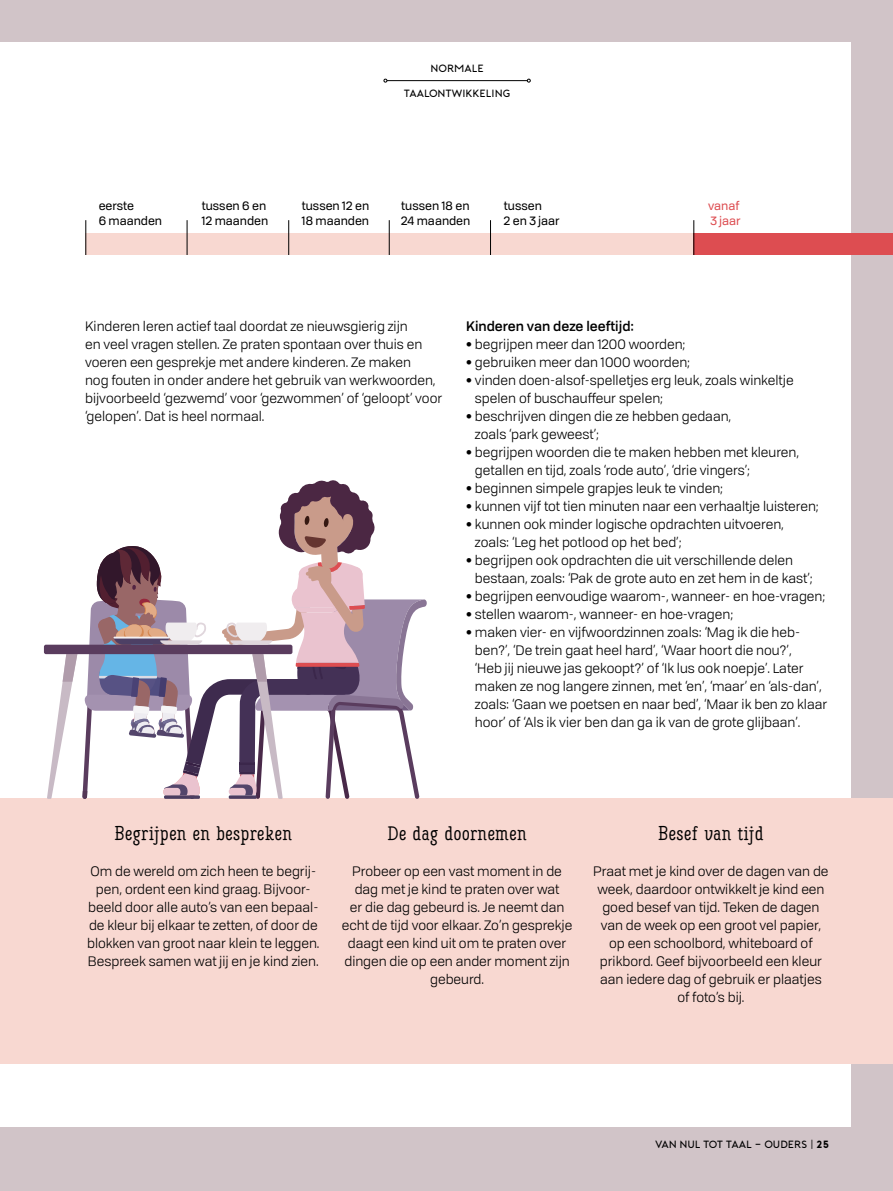
<style>
.page{position:relative;width:893px;height:1191px;background:#d1c4c8}
.page>*{position:absolute;margin:0;border:0;box-sizing:border-box;transform-origin:0 0}
.t1{font:19.5px "Tropen Deco";color:#000}
.t2{font:13.5px/18px "Tofino";color:#000}
.t3{font:500 13.5px "Tofino";color:#000}
.t4{font:12px/14.4px "Tofino";color:#000}
.t5{font:12px/14.4px "Tofino";color:#dd4d51}
.t6{font:300 10.5px "Porter";color:#000}
.s1{font-family:"Porter";font-weight:700}
.s2{font-weight:700}
</style>
<div class="page">
<div style="left:0;top:43px;width:850px;height:1084px;background:#fff"></div>
<div style="left:0;top:798px;width:893px;height:265px;background:#f8d8d1"></div>
<hr style="left:387px;top:80px;width:140px;height:1px;background:#000">
<div style="left:86px;top:234px;width:101px;height:21px;background:#f8d8d1"></div>
<div style="left:187px;top:234px;width:101px;height:21px;background:#f8d8d1"></div>
<div style="left:288px;top:234px;width:102px;height:21px;background:#f8d8d1"></div>
<div style="left:390px;top:234px;width:101px;height:21px;background:#f8d8d1"></div>
<div style="left:491px;top:234px;width:202px;height:21px;background:#f8d8d1"></div>
<div style="left:693px;top:234px;width:200px;height:21px;background:#dd4d51"></div>
<hr style="left:85px;top:220px;width:1px;height:35px;background:#000">
<hr style="left:187px;top:220px;width:1px;height:35px;background:#000">
<hr style="left:288px;top:220px;width:1px;height:35px;background:#000">
<hr style="left:389px;top:220px;width:1px;height:35px;background:#000">
<hr style="left:490px;top:220px;width:1px;height:35px;background:#000">
<hr style="left:693px;top:220px;width:1px;height:35px;background:#000">
<svg style="left:47px;top:480px;width:380px;height:319px"></svg>
<p class="t6" style="left:431px;top:62px;width:55px">NORMALE</p>
<p class="t6" style="left:404px;top:87px;width:108px">TAALONTWIKKELING</p>
<p class="t4" style="left:99px;top:198px;width:65px">eerste<br>6 maanden</p>
<p class="t4" style="left:202px;top:198px;width:68px">tussen 6 en<br>12 maanden</p>
<p class="t4" style="left:302px;top:198px;width:69px">tussen 12 en<br>18 maanden</p>
<p class="t4" style="left:401px;top:198px;width:71px">tussen 18 en<br>24 maanden</p>
<p class="t4" style="left:504px;top:198px;width:57px">tussen<br>2 en 3 jaar</p>
<p class="t5" style="left:708px;top:198px;width:34px">vanaf<br>3 jaar</p>
<p class="t2" style="left:85px;top:316px;width:359px">Kinderen leren actief taal doordat ze nieuwsgierig zijn<br>en veel vragen stellen. Ze praten spontaan over thuis en voeren een gesprekje met andere kinderen. Ze maken<br>nog fouten in onder andere het gebruik van werkwoorden, bijvoorbeeld ‘gezwemd’ voor ‘gezwommen’ of ‘geloopt’ voor ‘gelopen’. Dat is heel normaal.</p>
<p class="t3" style="left:466px;top:315px;width:169px">Kinderen van deze leeftijd:</p>
<p class="t2" style="left:466px;top:334px;width:221px"><span class="s1">•</span> begrijpen meer dan 1200 woorden;</p>
<p class="t2" style="left:466px;top:352px;width:226px"><span class="s1">•</span> gebruiken meer dan 1000 woorden;</p>
<p class="t2" style="left:475px;top:370px;width:320px;text-indent:-9px"><span class="s1">•</span> vinden doen-alsof-spelletjes erg leuk, zoals winkeltje spelen of buschauffeur spelen;</p>
<p class="t2" style="left:475px;top:406px;width:258px;text-indent:-9px"><span class="s1">•</span> beschrijven dingen die ze hebben gedaan, zoals ‘park geweest’;</p>
<p class="t2" style="left:475px;top:442px;width:326px;text-indent:-9px"><span class="s1">•</span> begrijpen woorden die te maken hebben met kleuren, getallen en tijd, zoals ‘rode auto’, ‘drie vingers’;</p>
<p class="t2" style="left:466px;top:478px;width:259px"><span class="s1">•</span> beginnen simpele grapjes leuk te vinden;</p>
<p class="t2" style="left:466px;top:496px;width:354px"><span class="s1">•</span> kunnen vijf tot tien minuten naar een verhaaltje luisteren;</p>
<p class="t2" style="left:475px;top:514px;width:310px;text-indent:-9px"><span class="s1">•</span> kunnen ook minder logische opdrachten uitvoeren, zoals: ‘Leg het potlood op het bed’;</p>
<p class="t2" style="left:475px;top:550px;width:340px;text-indent:-9px"><span class="s1">•</span> begrijpen ook opdrachten die uit verschillende delen bestaan, zoals: ‘Pak de grote auto en zet hem in de kast’;</p>
<p class="t2" style="left:466px;top:586px;width:361px"><span class="s1">•</span> begrijpen eenvoudige waarom-, wanneer- en hoe-vragen;</p>
<p class="t2" style="left:466px;top:604px;width:269px"><span class="s1">•</span> stellen waarom-, wanneer- en hoe-vragen;</p>
<p class="t2" style="left:475px;top:622px;width:354px;text-indent:-9px"><span class="s1">•</span> maken vier- en vijfwoordzinnen zoals: ‘Mag ik die heb&shy;ben?’, ‘De trein gaat heel hard’, ‘Waar hoort die nou?’,<br>‘Heb jij nieuwe jas gekoopt?’ of ‘Ik lus ook noepje’. Later maken ze nog langere zinnen, met ‘en’, ‘maar’ en ‘als-dan’, zoals: ‘Gaan we poetsen en naar bed’, ‘Maar ik ben zo klaar hoor’ of ‘Als ik vier ben dan ga ik van de grote glijbaan’.</p>
<h1 class="t1" style="left:114px;top:822px;width:179px">Begrijpen en bespreken</h1>
<p class="t2" style="left:87px;top:861px;width:234px;text-align:center">Om de wereld om zich heen te begrij&shy;pen, ordent een kind graag. Bijvoor&shy;beeld door alle auto’s van een bepaal&shy;de kleur bij elkaar te zetten, of door de blokken van groot naar klein te leggen.<br>Bespreek samen wat jij en je kind zien.</p>
<h1 class="t1" style="left:387px;top:822px;width:141px">De dag doornemen</h1>
<p class="t2" style="left:342px;top:861px;width:232px;text-align:center">Probeer op een vast moment in de dag met je kind te praten over wat<br>er die dag gebeurd is. Je neemt dan echt de tijd voor elkaar. Zo’n gesprekje daagt een kind uit om te praten over dingen die op een ander moment zijn gebeurd.</p>
<h1 class="t1" style="left:658px;top:822px;width:107px">Besef van tijd</h1>
<p class="t2" style="left:593px;top:861px;width:237px;text-align:center">Praat met je kind over de dagen van de week, daardoor ontwikkelt je kind een goed besef van tijd. Teken de dagen van de week op een groot vel papier, op een schoolbord, whiteboard of prikbord. Geef bijvoorbeeld een kleur aan iedere dag of gebruik er plaatjes of foto’s bij.</p>
<p class="t6" style="left:655px;top:1138px;width:176px">VAN NUL TOT TAAL - OUDERS | <span class="s2">25</span></p>
</div>
